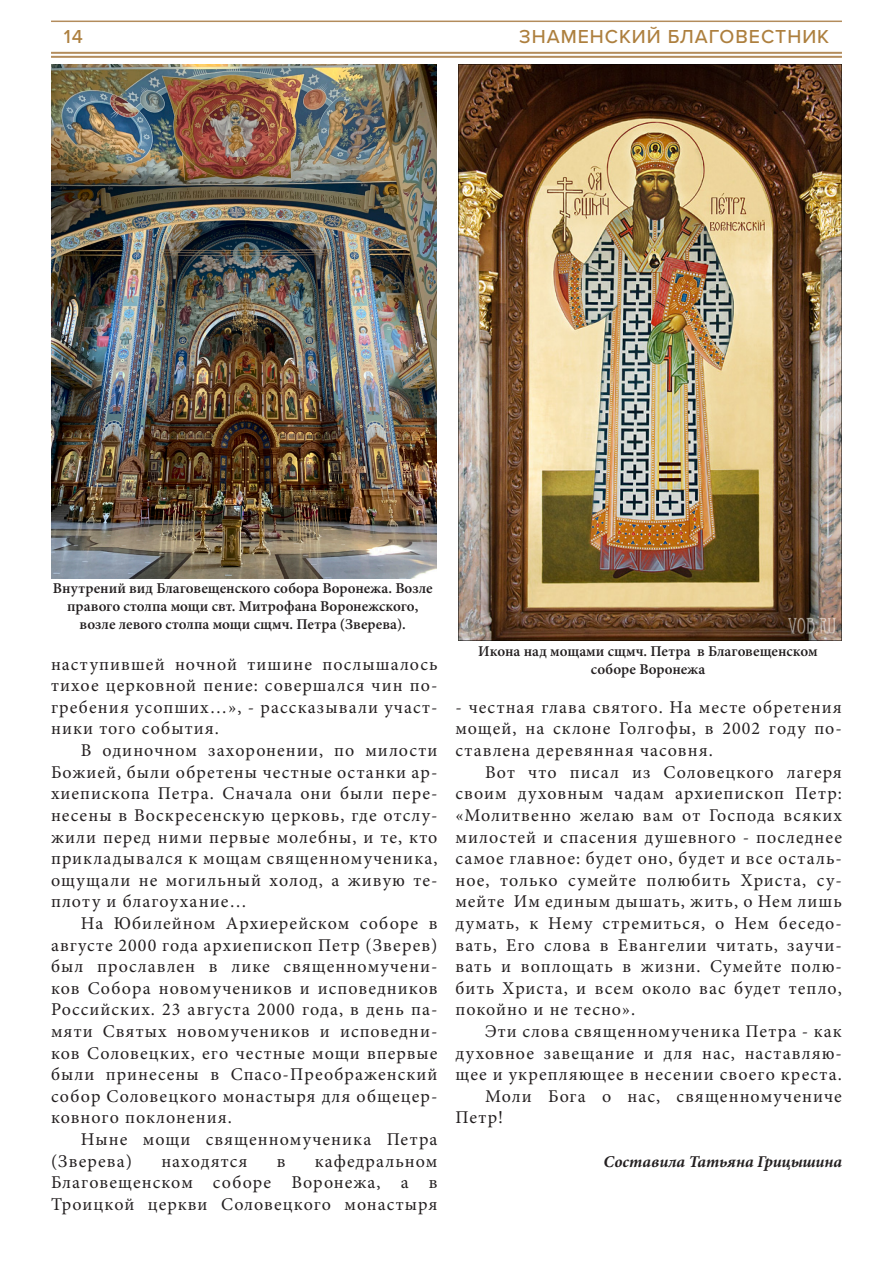
<style>
.page{position:relative;width:893px;height:1263px;background:#fff}
.page>*{position:absolute;margin:0;border:0;box-sizing:border-box;transform-origin:0 0}
.t1{font:500 19.5px "Proxima Nova";letter-spacing:.05em;color:#ad7f3e}
.t2{font:18px/21.6px "Minion Pro";letter-spacing:.06em;color:#231f20;text-align:justify}
.t3{font:italic 700 16.5px "Minion Pro";color:#231f20}
.t4{font:600 15px/18px "Minion Pro";color:#231f20;text-align:center}
</style>
<div class="page">
<hr style="left:51px;top:21px;width:791px;height:1px;background:#b38c5c">
<hr style="left:51px;top:52px;width:791px;height:2px;background:#b38c5c">
<hr style="left:51px;top:56px;width:791px;height:2px;background:#b38c5c">
<img style="left:51px;top:65px;width:386px;height:514px">
<img style="left:459px;top:65px;width:383px;height:575px">
<p class="t1" style="left:64px;top:22px;width:21px">14</p>
<p class="t1" style="left:519px;top:22px;width:311px">ЗНАМЕНСКИЙ БЛАГОВЕСТНИК</p>
<p class="t4" style="left:53px;top:579px;width:381px">Внутрений вид Благовещенского собора Воронежа. Возле правого столпа мощи свт. Митрофана Воронежского, возле левого столпа мощи сщмч. Петра (Зверева).</p>
<p class="t2" style="left:51px;top:653px;width:388px">наступившей ночной тишине послышалось тихое церковной пение: совершался чин по&shy;гребения усопших…», - рассказывали участ&shy;ники того события.</p>
<p class="t2" style="left:51px;top:740px;width:388px;text-indent:30px">В одиночном захоронении, по милости Божией, были обретены честные останки ар&shy;хиепископа Петра. Сначала они были пере&shy;несены в Воскресенскую церковь, где отслу&shy;жили перед ними первые молебны, и те, кто прикладывался к мощам священномученика, ощущали не могильный холод, а живую те&shy;плоту и благоухание…</p>
<p class="t2" style="left:51px;top:912px;width:388px;text-indent:30px">На Юбилейном Архиерейском соборе в августе 2000 года архиепископ Петр (Зверев) был прославлен в лике священномучени&shy;ков Собора новомучеников и исповедников Российских. 23 августа 2000 года, в день па&shy;мяти Святых новомучеников и исповедни&shy;ков Соловецких, его честные мощи впервые были принесены в Спасо-Преображенский собор Соловецкого монастыря для общецер&shy;ковного поклонения.</p>
<p class="t2" style="left:51px;top:1128px;width:388px;text-indent:30px">Ныне мощи священномученика Петра (Зверева)</p>
<p class="t2" style="left:51px;top:1150px;width:388px;text-indent:264px">кафедральном Благовещенском соборе Воронежа, а в Троицкой церкви Соловецкого монастыря</p>
<p class="t2" style="left:161px;top:1150px;width:88px">находятся</p>
<p class="t2" style="left:277px;top:1150px;width:10px">в</p>
<p class="t4" style="left:478px;top:642px;width:341px">Икона над мощами сщмч. Петра в Благовещенском соборе Воронежа</p>
<p class="t2" style="left:455px;top:696px;width:388px">- честная глава святого. На месте обретения мощей, на склоне Голгофы, в 2002 году по&shy;ставлена деревянная часовня.</p>
<p class="t2" style="left:455px;top:761px;width:388px;text-indent:30px">Вот что писал из Соловецкого лагеря своим духовным чадам архиепископ Петр: «Молитвенно желаю вам от Господа всяких милостей и спасения душевного - последнее самое главное: будет оно, будет и все осталь&shy;ное, только сумейте полюбить Христа, су&shy;мейте Им единым дышать, жить, о Нем лишь думать, к Нему стремиться, о Нем беседо&shy;вать, Его слова в Евангелии читать, заучи&shy;вать и воплощать в жизни. Сумейте полю&shy;бить Христа, и всем около вас будет тепло, покойно и не тесно».</p>
<p class="t2" style="left:485px;top:1020px;width:358px">Эти слова священномученика Петра - как</p>
<p class="t2" style="left:455px;top:1042px;width:388px">духовное завещание и для нас, наставляю-</p>
<p class="t2" style="left:455px;top:1064px;width:388px">щее и укрепляющее в несении своего креста.</p>
<p class="t2" style="left:485px;top:1085px;width:358px">Моли Бога о нас, священномучениче</p>
<p class="t2" style="left:455px;top:1107px;width:49px">Петр!</p>
<p class="t3" style="left:603px;top:1149px;width:240px">Составила Татьяна Грицышина</p>
</div>
